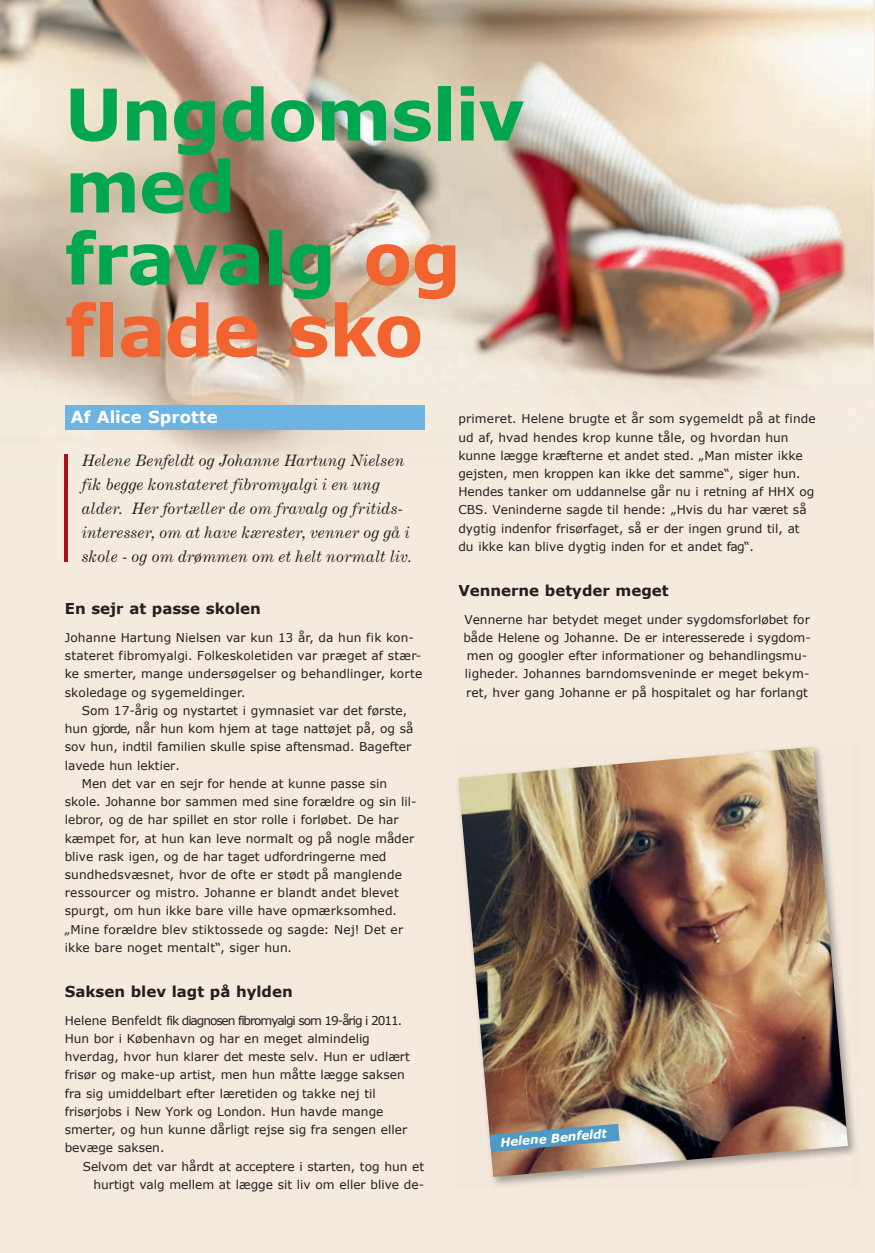
<style>
.page{position:relative;width:875px;height:1253px;background:#fff}
.page>*{position:absolute;margin:0;border:0;box-sizing:border-box;transform-origin:0 0}
.t1{font:700 71.25px/72px "Verdana";letter-spacing:-.015em;color:#00a74e}
.t2{font:700 16.5px "Verdana";letter-spacing:.005em;color:#fff}
.t3{font:italic 15.75px/24px "Century Expanded";letter-spacing:.01em;color:#231f20}
.t4{font:700 15px "Verdana";color:#231f20}
.t5{font:12.15px/18.3px "Verdana";color:#231f20}
.t6{font:italic 700 12px "Verdana";color:#fff}
.s1{color:#f2642f}
</style>
<div class="page">
<div style="left:0;top:0;width:874px;height:1253px;background:#f4eadd"></div>
<img style="left:0;top:0;width:873px;height:535px">
<div style="left:65px;top:405px;width:359px;height:24px;background:#6db4e3"></div>
<img style="left:492px;top:1046px;width:364px;height:139px">
<img style="left:458px;top:747px;width:389px;height:430px">
<hr style="left:65px;top:454px;width:3px;height:108px;background:#b00d15">
<svg style="left:489px;top:1124px;width:130px;height:28px;background:#7593a2"></svg>
<h1 class="t1" style="left:65px;top:79px;width:461px">Ungdomsliv med fravalg <span class="s1">og flade sko</span></h1>
<h2 class="t2" style="left:71px;top:406px;width:148px">Af Alice Sprotte</h2>
<p class="t3" style="left:82px;top:448px;width:331px">Helene Benfeldt og Johanne Hartung Nielsen fik begge konstateret fibromyalgi i en ung alder. Her fortæller de om fravalg og fritids&shy;interesser, om at have kærester, venner og gå i skole - og om drømmen om et helt normalt liv.</p>
<p class="t4" style="left:65px;top:599px;width:198px">En sejr at passe skolen</p>
<p class="t5" style="left:65px;top:629px;width:359px">Johanne Hartung Nielsen var kun 13 år, da hun fik kon&shy;stateret fibromyalgi. Folkeskoletiden var præget af stær&shy;ke smerter, mange undersøgelser og behandlinger, korte skoledage og sygemeldinger.</p>
<p class="t5" style="left:82px;top:701px;width:327px">Som 17-årig og nystartet i gymnasiet var det første,</p>
<p class="t5" style="left:65px;top:720px;width:350px">hun gjorde, når hun kom hjem at tage nattøjet på, og så</p>
<p class="t5" style="left:65px;top:738px;width:348px">sov hun, indtil familien skulle spise aftensmad. Bagefter</p>
<p class="t5" style="left:65px;top:756px;width:117px">lavede hun lektier.</p>
<p class="t5" style="left:82px;top:774px;width:307px">Men det var en sejr for hende at kunne passe sin</p>
<p class="t5" style="left:65px;top:793px;width:353px">skole. Johanne bor sammen med sine forældre og sin lil-</p>
<p class="t5" style="left:65px;top:811px;width:335px">lebror, og de har spillet en stor rolle i forløbet. De har</p>
<p class="t5" style="left:65px;top:829px;width:351px">kæmpet for, at hun kan leve normalt og på nogle måder</p>
<p class="t5" style="left:65px;top:847px;width:323px">blive rask igen, og de har taget udfordringerne med</p>
<p class="t5" style="left:65px;top:866px;width:339px">sundhedsvæsnet, hvor de ofte er stødt på manglende</p>
<p class="t5" style="left:65px;top:884px;width:335px">ressourcer og mistro. Johanne er blandt andet blevet</p>
<p class="t5" style="left:65px;top:902px;width:333px">spurgt, om hun ikke bare ville have opmærksomhed.</p>
<p class="t5" style="left:65px;top:920px;width:340px">„Mine forældre blev stiktossede og sagde: Nej! Det er</p>
<p class="t5" style="left:65px;top:938px;width:229px">ikke bare noget mentalt“, siger hun.</p>
<p class="t4" style="left:65px;top:982px;width:229px">Saksen blev lagt på hylden</p>
<p class="t5" style="left:65px;top:1011px;width:346px">Helene Benfeldt fik diagnosen fibromyalgi som 19-årig i 2011.<br>Hun bor i København og har en meget almindelig hverdag, hvor hun klarer det meste selv. Hun er udlært frisør og make-up artist, men hun måtte lægge saksen fra sig umiddelbart efter læretiden og takke nej til frisørjobs i New York og London. Hun havde mange smerter, og hun kunne dårligt rejse sig fra sengen eller bevæge saksen.</p>
<p class="t5" style="left:83px;top:1157px;width:343px;text-align:right">Selvom det var hårdt at acceptere i starten, tog hun et hurtigt valg mellem at lægge sit liv om eller blive de-</p>
<p class="t5" style="left:458px;top:410px;width:359px">primeret. Helene brugte et år som sygemeldt på at finde ud af, hvad hendes krop kunne tåle, og hvordan hun kunne lægge kræfterne et andet sted. „Man mister ikke gejsten, men kroppen kan ikke det samme“, siger hun.<br>Hendes tanker om uddannelse går nu i retning af HHX og CBS. Veninderne sagde til hende: „Hvis du har været så dygtig indenfor frisørfaget, så er der ingen grund til, at du ikke kan blive dygtig inden for et andet fag“.</p>
<p class="t4" style="left:458px;top:581px;width:212px">Vennerne betyder meget</p>
<p class="t5" style="left:463px;top:610px;width:349px">Vennerne har betydet meget under sygdomsforløbet for både Helene og Johanne. De er interesserede i sygdom&shy;men og googler efter informationer og behandlingsmu&shy;ligheder. Johannes barndomsveninde er meget bekym&shy;ret, hver gang Johanne er på hospitalet og har forlangt</p>
<p class="t6" style="left:499px;top:1135px;width:108px;rotate:-5deg">Helene Benfeldt</p>
</div>
